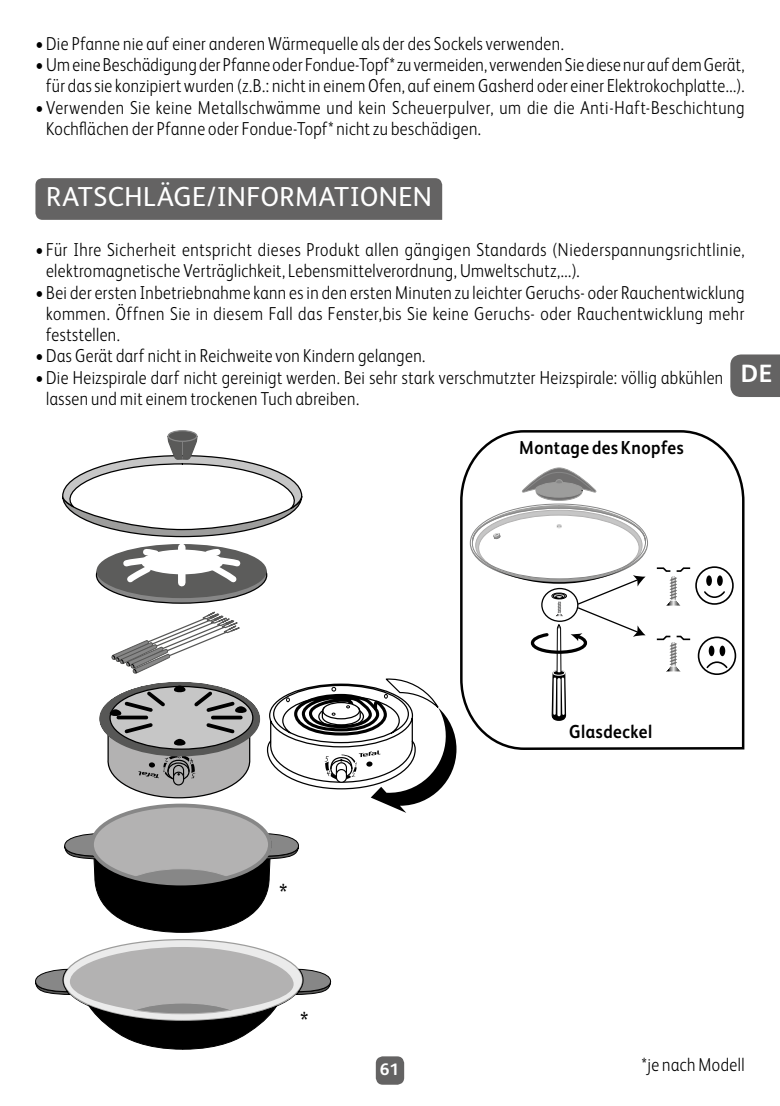
<style>
.page{position:relative;width:780px;height:1106px;background:#fff}
.page>*{position:absolute;margin:0;border:0;box-sizing:border-box;transform-origin:0 0}
.t1{font:300 30px "FS Albert";color:#000;scale:.9 1}
.t2{font:27.5px "FS Albert JPM";letter-spacing:.02em;color:#fff}
.t3{font:700 25px "FS Albert";color:#fff}
.t4{font:300 18.75px/21.2px "FS Albert";letter-spacing:.03em;color:#000;scale:.85 1}
.t5{font:700 18.75px "FS Albert";letter-spacing:.03em;color:#000;scale:.9 1}
.t6{font:700 16.75px "FS Albert";color:#fff;scale:1.05 1}
</style>
<div class="page">
<div style="left:35px;top:178px;width:407px;height:42px;background:#646363"></div>
<svg style="left:63px;top:939px;width:239px;height:81px"></svg>
<svg style="left:35px;top:947px;width:296px;height:102px"></svg>
<svg style="left:65px;top:833px;width:233px;height:99px"></svg>
<div style="left:92px;top:805px;width:178px;height:78px;background:#b3b2b2;border-radius:50%"></div>
<svg style="left:133px;top:868px;width:96px;height:15px"></svg>
<div style="left:132px;top:868px;width:97px;height:15px;border:1px solid #b3b2b2;border-radius:50%"></div>
<div style="left:90px;top:803px;width:182px;height:82px;border:4px solid #878787;border-radius:50%"></div>
<svg style="left:99px;top:611px;width:357px;height:202px"></svg>
<svg style="left:96px;top:547px;width:171px;height:56px"></svg>
<div style="left:96px;top:544px;width:171px;height:54px;background:#5c5c5b;border-radius:50%"></div>
<svg style="left:119px;top:546px;width:126px;height:41px"></svg>
<svg style="left:62px;top:430px;width:241px;height:108px"></svg>
<div style="left:168px;top:431px;width:29px;height:10px;background:#575756;border-radius:50%"></div>
<div style="left:167px;top:430px;width:30px;height:12px;border:1px solid #878787;border-radius:50%"></div>
<svg style="left:460px;top:430px;width:284px;height:320px"></svg>
<div style="left:376px;top:1056px;width:28px;height:28px;background:#646363;border-radius:7px"></div>
<div style="left:730px;top:354px;width:50px;height:43px;background:#646363"></div>
<p class="t4" style="left:35px;top:33px;width:623px">•Die Pfanne nie auf einer anderen Wärmequelle als der des Sockels verwenden.</p>
<p class="t4" style="left:35px;top:54px;width:835px;text-align:center">•Um eine Beschädigung der Pfanne oder Fondue-Topf* zu vermeiden, verwenden Sie diese nur auf dem Gerät, für das sie konzipiert wurden (z.B.: nicht in einem Ofen, auf einem Gasherd oder einer Elektrokochplatte...).</p>
<p class="t4" style="left:46px;top:96px;width:823px;text-indent:-11px">• Verwenden Sie keine Metallschwämme und kein Scheuerpulver, um die die Anti-Haft-Beschichtung<br>Kochflächen der Pfanne oder Fondue-Topf* nicht zu beschädigen.</p>
<h2 class="t2" style="left:46px;top:179px;width:387px">RATSCHLÄGE/INFORMATIONEN</h2>
<p class="t4" style="left:46px;top:239px;width:823px;text-indent:-11px">• Für Ihre Sicherheit entspricht dieses Produkt allen gängigen Standards (Niederspannungsrichtlinie, elektromagnetische Verträglichkeit, Lebensmittelverordnung, Umweltschutz,...).</p>
<p class="t4" style="left:46px;top:281px;width:823px;text-align:justify;text-indent:-11px">• Bei der ersten Inbetriebnahme kann es in den ersten Minuten zu leichter Geruchs- oder Rauchentwicklung kommen. Öffnen Sie in diesem Fall das Fenster,bis Sie keine Geruchs- oder Rauchentwicklung mehr feststellen.</p>
<p class="t4" style="left:35px;top:345px;width:460px">•Das Gerät darf nicht in Reichweite von Kindern gelangen.</p>
<p class="t4" style="left:46px;top:366px;width:798px;text-indent:-11px">•Die Heizspirale darf nicht gereinigt werden. Bei sehr stark verschmutzter Heizspirale: völlig abkühlen lassen und mit einem trockenen Tuch abreiben.</p>
<h3 class="t3" style="left:741px;top:359px;width:33px">DE</h3>
<p class="t5" style="left:519px;top:436px;width:184px">Montage des Knopfes</p>
<h1 class="t1" style="left:279px;top:877px;width:11px">*</h1>
<h1 class="t1" style="left:300px;top:1005px;width:11px">*</h1>
<p class="t5" style="left:569px;top:720px;width:94px">Glasdeckel</p>
<p class="t6" style="left:380px;top:1059px;width:20px">61</p>
<p class="t4" style="left:642px;top:1053px;width:122px">*je nach Modell</p>
</div>
